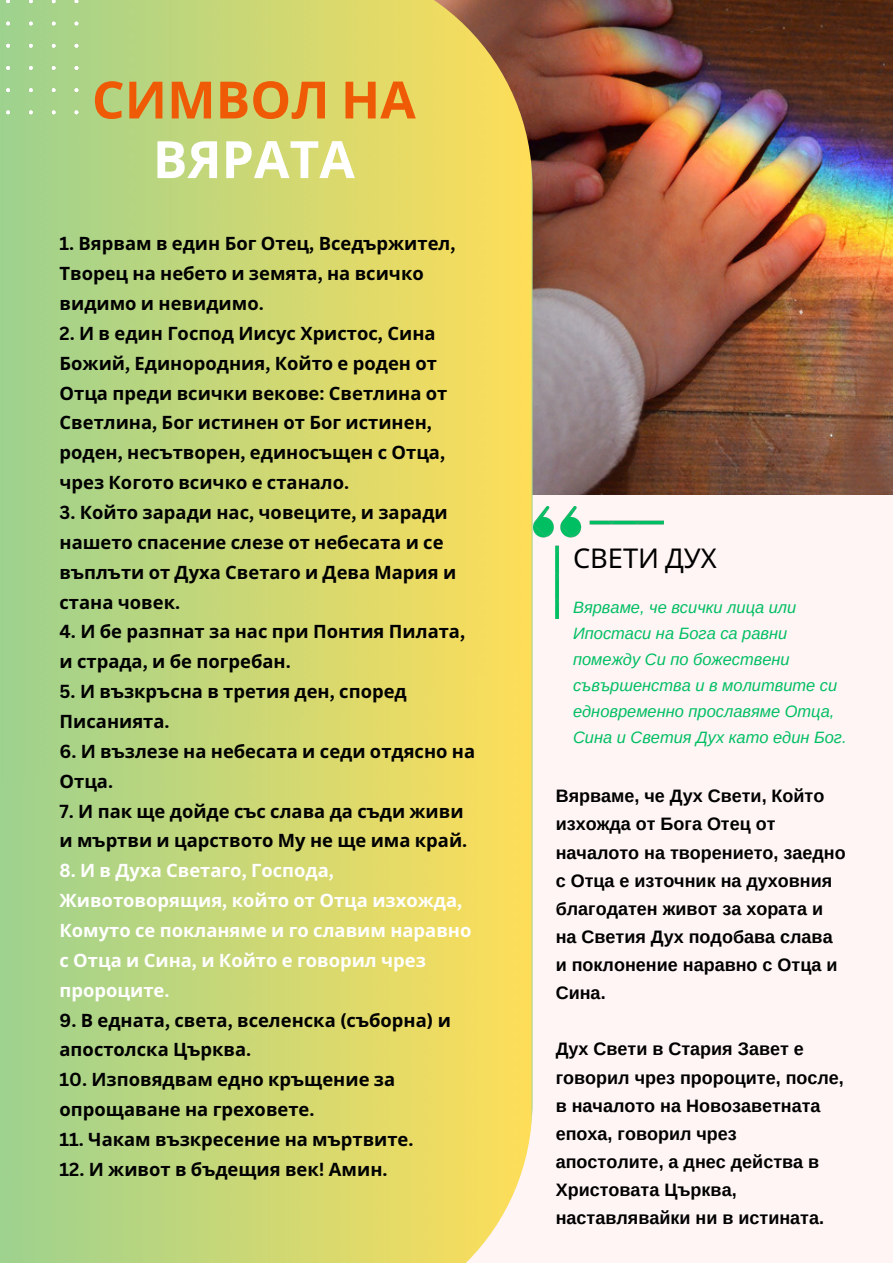
<style>
.page{position:relative;width:893px;height:1264px;background:#fff}
.page>*{position:absolute;margin:0;border:0;box-sizing:border-box;transform-origin:0 0}
.t1{font:700 51.45px "Noto Sans";color:#ef5a06}
.t2{font:700 51.45px "Noto Sans";color:#fff}
.t3{font:27.15px "Noto Sans";color:#000}
.t4{font:700 18.3px/29.8px "Noto Sans";color:#000}
.t5{font:700 18.3px/29.8px "Noto Sans";color:#fff}
.t6{font:700 18px/28px "Arimo";color:#000}
.t7{font:italic 16.5px/25.8px "Arimo";color:#00bf63}
.s1{font-family:"Canva Sans"}
</style>
<div class="page">
<div style="left:0;top:0;width:892px;height:1262px;background:#fff5f5"></div>
<img style="left:532px;top:0;width:360px;height:495px">
<div style="left:0;top:0;width:532px;height:1262px;background:linear-gradient(to right,#9fd38e,#fbda5b)"></div>
<div style="left:0;top:0;width:79px;height:115px;background:#a4d28b"></div>
<img style="left:533px;top:506px;width:130px;height:113px">
<h1 class="t1" style="left:92px;top:63px;width:325px">СИМВОЛ НА</h1>
<h1 class="t2" style="left:153px;top:123px;width:203px">ВЯРАТА</h1>
<p class="t4" style="left:60px;top:228px;width:397px"><span class="s1">1.</span> Вярвам в един Бог Отец<span class="s1">,</span> Вседържител<span class="s1">,<br></span>Творец на небето и земята<span class="s1">,</span> на всичко видимо и невидимо<span class="s1">.</span></p>
<p class="t4" style="left:60px;top:318px;width:389px"><span class="s1">2.</span> И в един Господ Иисус Христос<span class="s1">,</span> Сина Божий<span class="s1">,</span> Единородния<span class="s1">,</span> Който е роден от Отца преди всички векове<span class="s1">:</span> Светлина от Светлина<span class="s1">,</span> Бог истинен от Бог истинен<span class="s1">, </span>роден<span class="s1">,</span> несътворен<span class="s1">,</span> единосъщен с Отца<span class="s1">, </span>чрез Когото всичко е станало<span class="s1">.</span></p>
<p class="t4" style="left:60px;top:497px;width:398px"><span class="s1">3.</span> Който заради нас<span class="s1">,</span> човеците<span class="s1">,</span> и заради нашето спасение слезе от небесата и се въплъти от Духа Светаго и Дева Мария и стана човек<span class="s1">.</span></p>
<p class="t4" style="left:60px;top:616px;width:407px"><span class="s1">4.</span> И бе разпнат за нас при Понтия Пилата<span class="s1">, </span>и страда<span class="s1">,</span> и бе погребан<span class="s1">.</span></p>
<p class="t4" style="left:60px;top:676px;width:348px"><span class="s1">5.</span> И възкръсна в третия ден<span class="s1">,</span> според<br>Писанията<span class="s1">.</span></p>
<p class="t4" style="left:60px;top:735px;width:417px"><span class="s1">6.</span> И възлезе на небесата и седи отдясно на<br>Отца<span class="s1">.</span></p>
<p class="t4" style="left:60px;top:795px;width:409px"><span class="s1">7.</span> И пак ще дойде със слава да съди живи и мъртви и царството Му не ще има край<span class="s1">.</span></p>
<p class="t5" style="left:60px;top:855px;width:413px"><span class="s1">8.</span> И в Духа Светаго<span class="s1">,</span> Господа<span class="s1">,<br></span>Животоворящия<span class="s1">,</span> който от Отца изхожда<span class="s1">,<br></span>Комуто се покланяме и го славим наравно с Отца и Сина<span class="s1">,</span> и Който е говорил чрез пророците<span class="s1">.</span></p>
<p class="t4" style="left:60px;top:1004px;width:393px"><span class="s1">9.</span> В едната<span class="s1">,</span> света<span class="s1">,</span> вселенска <span class="s1">(</span>съборна<span class="s1">)</span> и апостолска Църква<span class="s1">.</span></p>
<p class="t4" style="left:60px;top:1064px;width:337px"><span class="s1">10.</span> Изповядвам едно кръщение за опрощаване на греховете<span class="s1">.</span></p>
<p class="t4" style="left:60px;top:1123px;width:355px"><span class="s1">11.</span> Чакам възкресение на мъртвите<span class="s1">.</span></p>
<p class="t4" style="left:60px;top:1153px;width:329px"><span class="s1">12.</span> И живот в бъдещия век<span class="s1">!</span> Амин<span class="s1">.</span></p>
<h2 class="t3" style="left:573px;top:539px;width:145px">СВЕТИ ДУХ</h2>
<p class="t7" style="left:573px;top:594px;width:275px">Вярваме, че всички лица или<br>Ипостаси на Бога са равни помежду Си по божествени съвършенства и в молитвите си едновременно прославяме Отца,<br>Сина и Светия Дух като един Бог.</p>
<p class="t6" style="left:555px;top:782px;width:291px">Вярваме, че Дух Свети, Който изхожда от Бога Отец от началото на творението, заедно с Отца е източник на духовния благодатен живот за хората и на Светия Дух подобава слава и поклонение наравно с Отца и<br>Сина.</p>
<p class="t6" style="left:555px;top:1035px;width:290px">Дух Свети в Стария Завет е говорил чрез пророците, после, в началото на Новозаветната епоха, говорил чрез апостолите, а днес действа в<br>Христовата Църква, наставлявайки ни в истината.</p>
</div>
